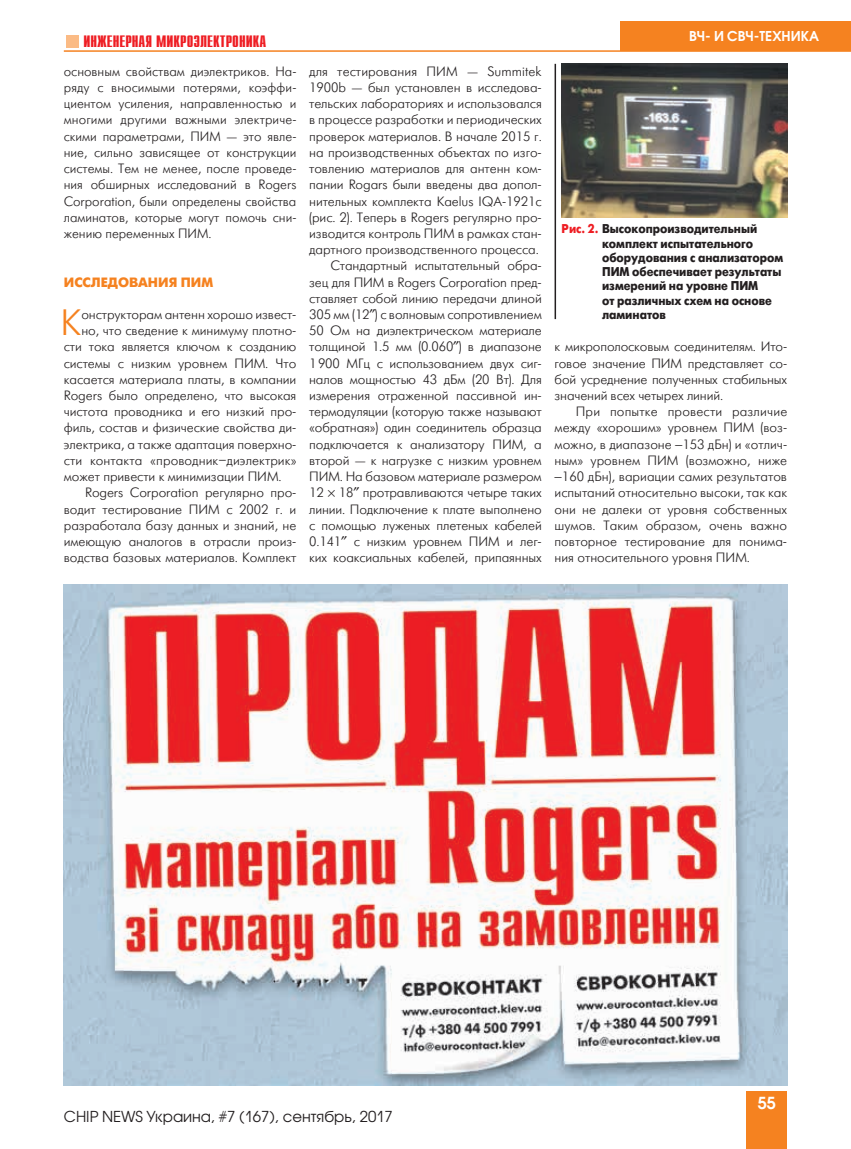
<style>
.page{position:relative;width:851px;height:1149px;background:#fff}
.page>*{position:absolute;margin:0;border:0;box-sizing:border-box;transform-origin:0 0}
.t1{font:36.6px "Futuris Light C";color:#f58220}
.t2{font:700 16.5px "Compact C";color:#ee1d23}
.t3{font:600 16.5px "Avant Garde Gothic C";color:#fff}
.t4{font:15px "Avant Garde Gothic C";color:#231f20}
.t5{font:13.5px/16.2px "Futuris Light C";letter-spacing:-.005em;color:#231f20;text-align:justify}
.t6{font:600 13.5px "Avant Garde Gothic C";color:#fff}
.t7{font:700 13.5px "Futuris C";letter-spacing:.105em;color:#f58220}
.t8{font:700 12.75px/14.2px "Futuris C";color:#231f20;scale:.9 1}
.s1{color:#ee1d23}
</style>
<div class="page">
<div style="left:746px;top:1091px;width:41px;height:57px;background:#f58220"></div>
<div style="left:66px;top:35px;width:12px;height:12px;background:#fbbb85"></div>
<hr style="left:64px;top:50px;width:786px;height:2px;background:#f58220">
<div style="left:620px;top:21px;width:230px;height:30px;background:#f58220"></div>
<hr style="left:554px;top:64px;width:2px;height:255px;background:#231f20">
<img style="left:561px;top:64px;width:226px;height:154px">
<img style="left:64px;top:584px;width:723px;height:500px">
<p class="t2" style="left:83px;top:33px;width:184px">ИНЖЕНЕРНАЯ МИКРОЭЛЕКТРОНИКА</p>
<p class="t5" style="left:64px;top:63px;width:234px">основным свойствам диэлектриков. На&shy;ряду с вносимыми потерями, коэффи&shy;циентом усиления, направленностью и многими другими важными электриче&shy;скими параметрами, ПИМ — это явле&shy;ние, сильно зависящее от конструкции системы. Тем не менее, после проведе&shy;ния обширных исследований в Rogers Corporation, были определены свойства ламинатов, которые могут помочь сни&shy;жению переменных ПИМ.</p>
<p class="t7" style="left:64px;top:274px;width:129px">Исследования ПИМ</p>
<h1 class="t1" style="left:61px;top:304px;width:22px">К</h1>
<p class="t5" style="left:81px;top:306px;width:216px">онструкторам антенн хорошо извест-</p>
<p class="t5" style="left:81px;top:323px;width:216px">но, что сведение к минимуму плотно-</p>
<p class="t5" style="left:64px;top:339px;width:234px">сти тока является ключом к созданию</p>
<p class="t5" style="left:64px;top:355px;width:234px">системы с низким уровнем ПИМ. Что</p>
<p class="t5" style="left:64px;top:371px;width:234px">касается материала платы, в компании</p>
<p class="t5" style="left:64px;top:387px;width:234px">Rogers было определено, что высокая</p>
<p class="t5" style="left:64px;top:404px;width:234px">чистота проводника и его низкий про-</p>
<p class="t5" style="left:64px;top:420px;width:234px">филь, состав и физические свойства ди-</p>
<p class="t5" style="left:64px;top:436px;width:234px">электрика, а также адаптация поверхно-</p>
<p class="t5" style="left:64px;top:452px;width:234px">сти контакта «проводник–диэлектрик»</p>
<p class="t5" style="left:64px;top:468px;width:219px">может привести к минимизации ПИМ.</p>
<p class="t5" style="left:85px;top:485px;width:213px">Rogers Corporation регулярно про-</p>
<p class="t5" style="left:64px;top:501px;width:234px">водит тестирование ПИМ с 2002 г. и</p>
<p class="t5" style="left:64px;top:517px;width:234px">разработала базу данных и знаний, не</p>
<p class="t5" style="left:64px;top:533px;width:234px">имеющую аналогов в отрасли произ-</p>
<p class="t5" style="left:64px;top:549px;width:234px">водства базовых материалов. Комплект</p>
<p class="t5" style="left:309px;top:63px;width:234px;text-align:right">для тестирования ПИМ — Summitek 1900b — был установлен в исследова&shy;тельских лабораториях и использовался в процессе разработки и периодических проверок материалов. В начале 2015 г. на производственных объектах по изго&shy;товлению материалов для антенн ком&shy;пании Rogars были введены два допол&shy;нительных комплекта Kaelus IQA‑1921c (рис. 2). Теперь в Rogers регулярно про&shy;изводится контроль ПИМ в рамках стан&shy;дартного производственного процесса.<br>Стандартный испытательный обра&shy;зец для ПИМ в Rogers Corporation пред&shy;ставляет собой линию передачи длиной 305 мм (12 ) с волновым сопротивлением 50 Ом на диэлектрическом материале толщиной 1.5 мм (0.060 ) в диапазоне 1900 МГц с использованием двух сиг&shy;налов мощностью 43 дБм (20 Вт). Для измерения отраженной пассивной ин&shy;термодуляции (которую также называют «обратная») один соединитель образца подключается к анализатору ПИМ, а второй — к нагрузке с низким уровнем ПИМ. На базовом материале размером 12 18 протравливаются четыре таких линии. Подключение к плате выполнено с помощью луженых плетеных кабелей 0.141 с низким уровнем ПИМ и лег&shy;ких коаксиальных кабелей, припаянных</p>
<p class="t6" style="left:689px;top:28px;width:131px">ВЧ- и СВЧ-техника</p>
<p class="t8" style="left:602px;top:222px;width:202px;text-indent:-40px"><span class="s1">Рис. 2.</span> Высокопроизводительный комплект испытательного оборудования с анализатором<br>ПИМ</p>
<p class="t8" style="left:602px;top:265px;width:201px;text-indent:30px">обеспечивает результаты измерений на уровне ПИМ<br>от различных схем на основе ламинатов</p>
<p class="t5" style="left:554px;top:339px;width:234px">к микрополосковым соединителям. Ито&shy;говое значение ПИМ представляет со&shy;бой усреднение полученных стабильных значений всех четырех линий.</p>
<p class="t5" style="left:554px;top:404px;width:234px;text-indent:21px">При попытке провести различие между «хорошим» уровнем ПИМ (воз&shy;можно, в диапазоне −153 дБн) и «отлич&shy;ным» уровнем ПИМ (возможно, ниже −160 дБн), вариации самих результатов испытаний относительно высоки, так как они не далеки от уровня собственных шумов. Таким образом, очень важно повторное тестирование для понима&shy;ния относительного уровня ПИМ.</p>
<p class="t4" style="left:64px;top:1106px;width:330px">CHIP NEWS Украина, #7 (167), сентябрь, 2017</p>
<p class="t3" style="left:757px;top:1092px;width:20px">55</p>
</div>
